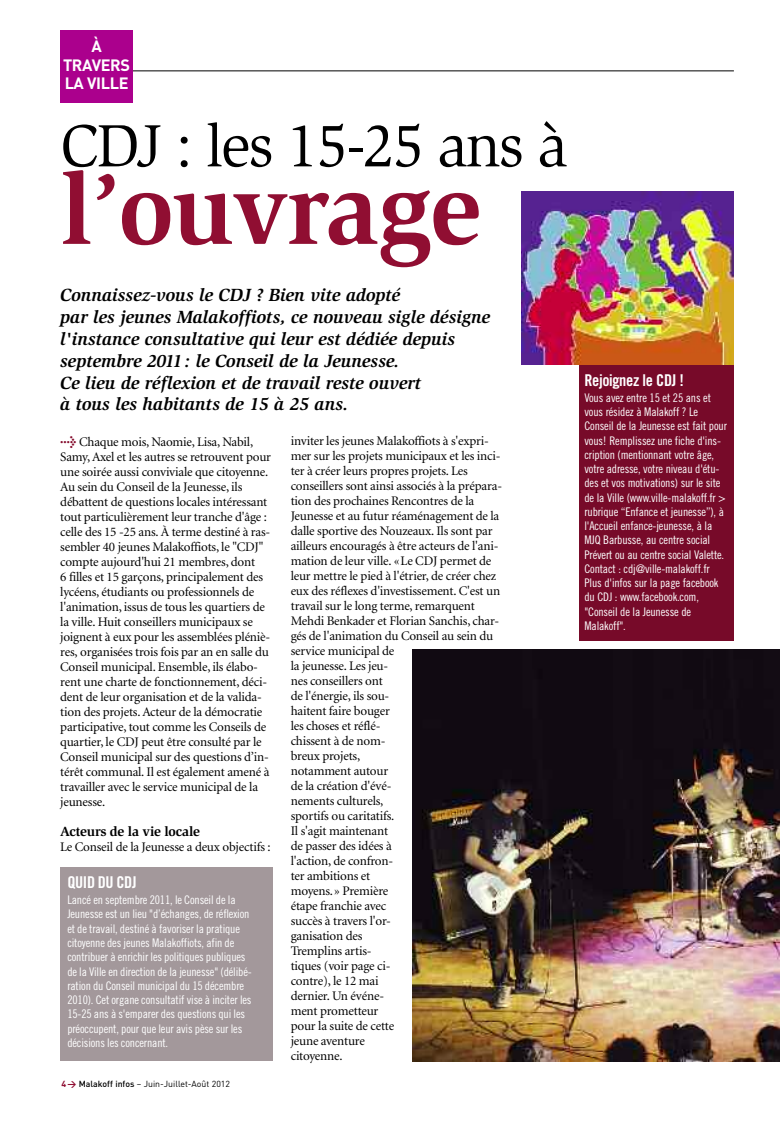
<style>
.page{position:relative;width:780px;height:1134px;background:#fff}
.page>*{position:absolute;margin:0;border:0;box-sizing:border-box;transform-origin:0 0}
.t1{font:700 102.5px "Slimbach";letter-spacing:-.02em;color:#900e32}
.t2{font:61.25px "Slimbach";letter-spacing:-.035em;color:#000}
.t3{font:italic 700 18.12px/21.8px "Slimbach";color:#000}
.t4{font:16.25px "Trade Gothic Bold Cond Twenty";letter-spacing:-.02em;color:#fff}
.t5{font:700 16.25px/18.8px "DIN";letter-spacing:-.025em;color:#fff;text-align:center}
.t6{font:700 13.75px "Slimbach";letter-spacing:-.015em;color:#000}
.t7{font:13.12px/15px "Minion";letter-spacing:-.015em;color:#000}
.t8{font:11.88px/14.2px "Trade Gothic Cond Eighteen";letter-spacing:-.015em;color:#fff}
.t9{font:8.75px "DIN";color:#000}
.s1{font-family:"Meta Plus";font-weight:700;color:#840b2c}
.s2{font-weight:700;color:#900e32}
.s3{font-weight:500}
</style>
<div class="page">
<hr style="left:131px;top:71px;width:602px;height:1px;background:#000">
<div style="left:60px;top:30px;width:73px;height:73px;background:#ab008d"></div>
<div style="left:60px;top:867px;width:213px;height:194px;background:#a3989b"></div>
<div style="left:579px;top:363px;width:154px;height:277px;background:#770a29"></div>
<img style="left:413px;top:650px;width:367px;height:411px">
<img style="left:521px;top:191px;width:212px;height:173px">
<p class="t5" style="left:63px;top:37px;width:69px">À<br>TRAVERS<br>LA VILLE</p>
<h2 class="t2" style="left:60px;top:122px;width:509px">CDJ : les 15-25 ans à</h2>
<h1 class="t1" style="left:60px;top:170px;width:422px">l’ouvrage</h1>
<p class="t3" style="left:60px;top:286px;width:431px">Connaissez-vous le CDJ ? Bien vite adopté<br>par les jeunes Malakoffiots, ce nouveau sigle désigne l'instance consultative qui leur est dédiée depuis septembre 2011 : le Conseil de la Jeunesse.<br>Ce lieu de réflexion et de travail reste ouvert<br>à tous les habitants de 15 à 25 ans.</p>
<p class="t7" style="left:60px;top:435px;width:212px"><span class="s1">&gt;</span> Chaque mois, Naomie, Lisa, Nabil, Samy,Axel et les autres se retrouvent pour une soirée aussi conviviale que citoyenne.<br>Au sein du Conseil de la Jeunesse, ils débattent de questions locales intéressant tout particulièrement leur tranche d'âge : celle des 15 -25 ans. À terme destiné à ras&shy;sembler 40 jeunes Malakoffiots, le "CDJ" compte aujourd'hui 21 membres, dont<br>6 filles et 15 garçons, principalement des lycéens, étudiants ou professionnels de l'animation, issus de tous les quartiers de la ville. Huit conseillers municipaux se joignent à eux pour les assemblées pléniè&shy;res, organisées trois fois par an en salle du Conseil municipal. Ensemble, ils élabo&shy;rent une charte de fonctionnement, déci&shy;dent de leur organisation et de la valida&shy;tion des projets.Acteur de la démocratie participative, tout comme les Conseils de quartier, le CDJ peut être consulté par le Conseil municipal sur des questions d’in&shy;térêt communal. Il est également amené à travailler avec le service municipal de la jeunesse.</p>
<p class="t6" style="left:60px;top:826px;width:141px">Acteurs de la vie locale</p>
<p class="t7" style="left:60px;top:840px;width:212px">Le Conseil de la Jeunesse a deux objectifs :</p>
<p class="t4" style="left:67px;top:876px;width:71px">QUID DU CDJ</p>
<p class="t8" style="left:67px;top:894px;width:186px">Lancé en septembre 2011, le Conseil de la Jeunesse est un lieu "d’échanges, de réflexion et de travail, destiné à favoriser la pratique citoyenne des jeunes Malakoffiots, afin de contribuer à enrichir les politiques publiques de la Ville en direction de la jeunesse" (délibé&shy;ration du Conseil municipal du 15 décembre 2010). Cet organe consultatif vise à inciter les 15-25 ans à s'emparer des questions qui les préoccupent, pour que leur avis pèse sur les décisions les concernant.</p>
<p class="t9" style="left:61px;top:1079px;width:170px"><span class="s2">4&gt;</span> <span class="s3">Malakoff infos</span> – Juin-Juillet-Août 2012</p>
<p class="t7" style="left:291px;top:434px;width:213px">inviter les jeunes Malakoffiots à s'expri&shy;mer sur les projets municipaux et les inci&shy;ter à créer leurs propres projets. Les conseillers sont ainsi associés à la prépara&shy;tion des prochaines Rencontres de la<br>Jeunesse et au futur réaménagement de la dalle sportive des Nouzeaux. Ils sont par ailleurs encouragés à être acteurs de l'ani&shy;mation de leur ville. «Le CDJ permet de leur mettre le pied à l'étrier, de créer chez eux des réflexes d'investissement. C'est un travail sur le long terme, remarquent<br>Mehdi Benkader et Florian Sanchis, char&shy;gés de l'animation du Conseil au sein du service municipal de<br>la jeunesse. Les jeu-<br>nes conseillers ont<br>de l'énergie, ils sou-<br>haitent faire bouger<br>les choses et réflé-<br>chissent à de nom-<br>breux projets,<br>notamment autour<br>de la création d'évé-<br>nements culturels,<br>sportifs ou caritatifs.<br>Il s'agit maintenant<br>de passer des idées à<br>l'action, de confron-<br>ter ambitions et<br>moyens.» Première<br>étape franchie avec<br>succès à travers l'or-<br>ganisation des<br>Tremplins artis-<br>tiques (voir page ci-<br>contre), le 12 mai<br>dernier. Un événe-<br>ment prometteur<br>pour la suite de cette<br>jeune aventure<br>citoyenne.</p>
<p class="t4" style="left:584px;top:374px;width:101px">Rejoignez le CDJ !</p>
<p class="t8" style="left:584px;top:391px;width:144px">Vous avez entre 15 et 25 ans et vous résidez à Malakoff ? Le<br>Conseil de la Jeunesse est fait pour vous! Remplissez une fiche d'ins&shy;cription (mentionnant votre âge, votre adresse, votre niveau d'étu&shy;des et vos motivations) sur le site de la Ville (www.ville-malakoff.fr &gt; rubrique “Enfance et jeunesse”), à l'Accueil enfance-jeunesse, à la<br>MJQ Barbusse, au centre social<br>Prévert ou au centre social Valette.<br>Contact : cdj@ville-malakoff.fr<br>Plus d'infos sur la page facebook du CDJ : www.facebook.com, "Conseil de la Jeunesse de<br>Malakoff".</p>
</div>
